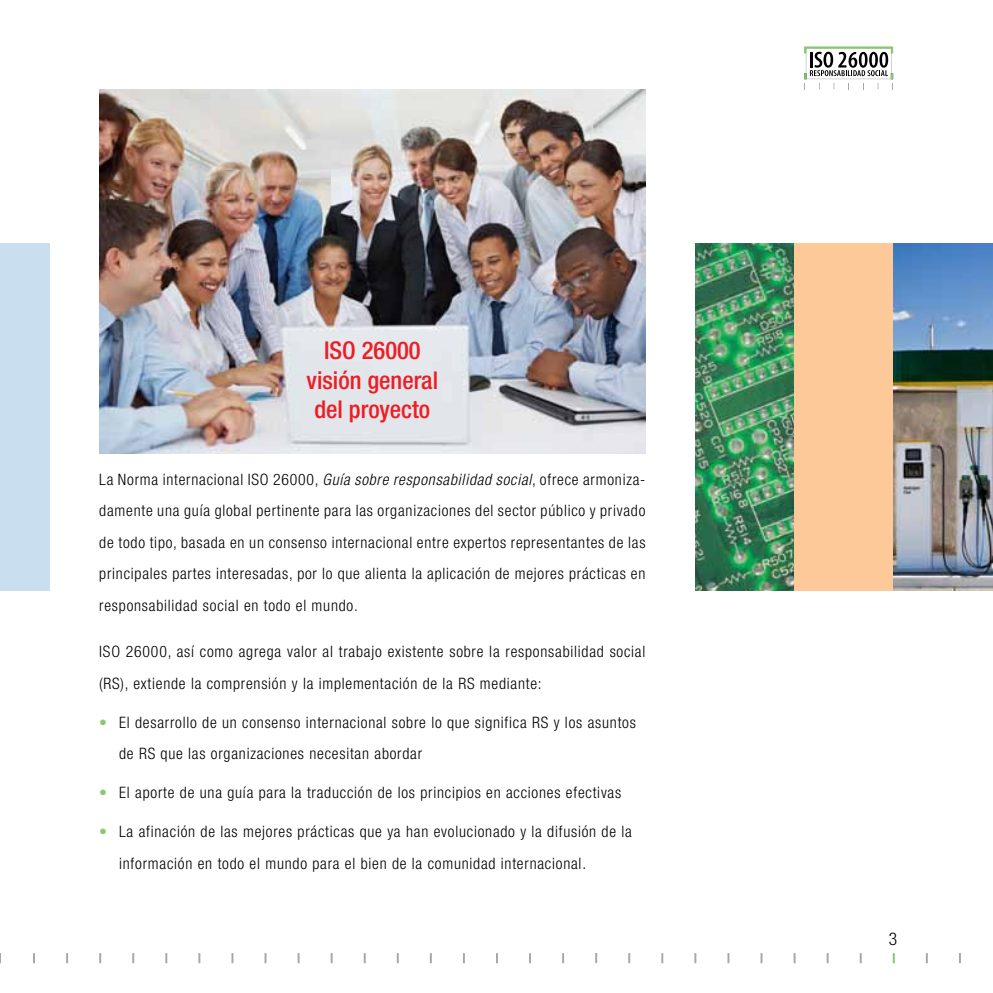
<style>
.page{position:relative;width:993px;height:993px;background:#fff}
.page>*{position:absolute;margin:0;border:0;box-sizing:border-box;transform-origin:0 0}
.t1{font:500 condensed 24.5px/29.4px "Helvetica Neue LT Com";color:#ed1d24;text-align:center}
.t2{font:300 condensed 17.5px "Helvetica Neue LT Com";color:#000}
.t3{font:300 condensed 15.75px/31.5px "Helvetica Neue LT Com";letter-spacing:.05em;color:#000}
.s1{font-style:italic}
.s2{color:#88c86f}
</style>
<div class="page">
<img style="left:695px;top:243px;width:99px;height:347px">
<div style="left:0;top:243px;width:50px;height:347px;background:#c9deef"></div>
<img style="left:892px;top:243px;width:100px;height:347px">
<div style="left:794px;top:243px;width:98px;height:347px;background:#fdc998"></div>
<svg style="left:33px;top:953px;width:2px;height:9px"></svg>
<svg style="left:396px;top:953px;width:2px;height:9px"></svg>
<svg style="left:231px;top:953px;width:2px;height:9px"></svg>
<svg style="left:661px;top:953px;width:2px;height:9px"></svg>
<svg style="left:66px;top:953px;width:2px;height:9px"></svg>
<svg style="left:264px;top:953px;width:2px;height:9px"></svg>
<svg style="left:694px;top:953px;width:2px;height:9px"></svg>
<svg style="left:99px;top:953px;width:2px;height:9px"></svg>
<svg style="left:496px;top:953px;width:2px;height:9px"></svg>
<svg style="left:859px;top:953px;width:2px;height:9px"></svg>
<svg style="left:297px;top:953px;width:2px;height:9px"></svg>
<svg style="left:727px;top:953px;width:2px;height:9px"></svg>
<svg style="left:132px;top:953px;width:2px;height:9px"></svg>
<svg style="left:529px;top:953px;width:2px;height:9px"></svg>
<svg style="left:429px;top:953px;width:2px;height:9px"></svg>
<svg style="left:892px;top:953px;width:2px;height:9px"></svg>
<svg style="left:330px;top:953px;width:2px;height:9px"></svg>
<svg style="left:760px;top:953px;width:2px;height:9px"></svg>
<svg style="left:165px;top:953px;width:2px;height:9px"></svg>
<svg style="left:562px;top:953px;width:2px;height:9px"></svg>
<svg style="left:925px;top:953px;width:2px;height:9px"></svg>
<svg style="left:363px;top:953px;width:2px;height:9px"></svg>
<svg style="left:793px;top:953px;width:2px;height:9px"></svg>
<svg style="left:198px;top:953px;width:2px;height:9px"></svg>
<svg style="left:628px;top:953px;width:2px;height:9px"></svg>
<svg style="left:595px;top:953px;width:2px;height:9px"></svg>
<svg style="left:826px;top:953px;width:2px;height:9px"></svg>
<img style="left:99px;top:89px;width:546px;height:364px">
<svg style="left:804px;top:46px;width:89px;height:43px"></svg>
<h1 class="t1" style="left:306px;top:335px;width:133px">ISO 26000 visión general del proyecto</h1>
<p class="t3" style="left:99px;top:463px;width:547px;text-align:justify">La Norma internacional ISO 26000, <span class="s1">Guía sobre responsabilidad social</span>, ofrece armoniza&shy;damente una guía global pertinente para las organizaciones del sector público y privado de todo tipo, basada en un consenso internacional entre expertos representantes de las principales partes interesadas, por lo que alienta la aplicación de mejores prácticas en responsabilidad social en todo el mundo.</p>
<p class="t3" style="left:99px;top:635px;width:547px">ISO 26000, así como agrega valor al trabajo existente sobre la responsabilidad social (RS), extiende la comprensión y la implementación de la RS mediante:</p>
<p class="t3" style="left:119px;top:706px;width:518px;text-indent:-20px"><span class="s2">•</span> El desarrollo de un consenso internacional sobre lo que significa RS y los asuntos de RS que las organizaciones necesitan abordar</p>
<p class="t3" style="left:99px;top:776px;width:523px"><span class="s2">•</span> El aporte de una guía para la traducción de los principios en acciones efectivas</p>
<p class="t3" style="left:119px;top:815px;width:514px;text-indent:-20px"><span class="s2">•</span> La afinación de las mejores prácticas que ya han evolucionado y la difusión de la información en todo el mundo para el bien de la comunidad internacional.</p>
<p class="t2" style="left:888px;top:928px;width:10px">3</p>
</div>
